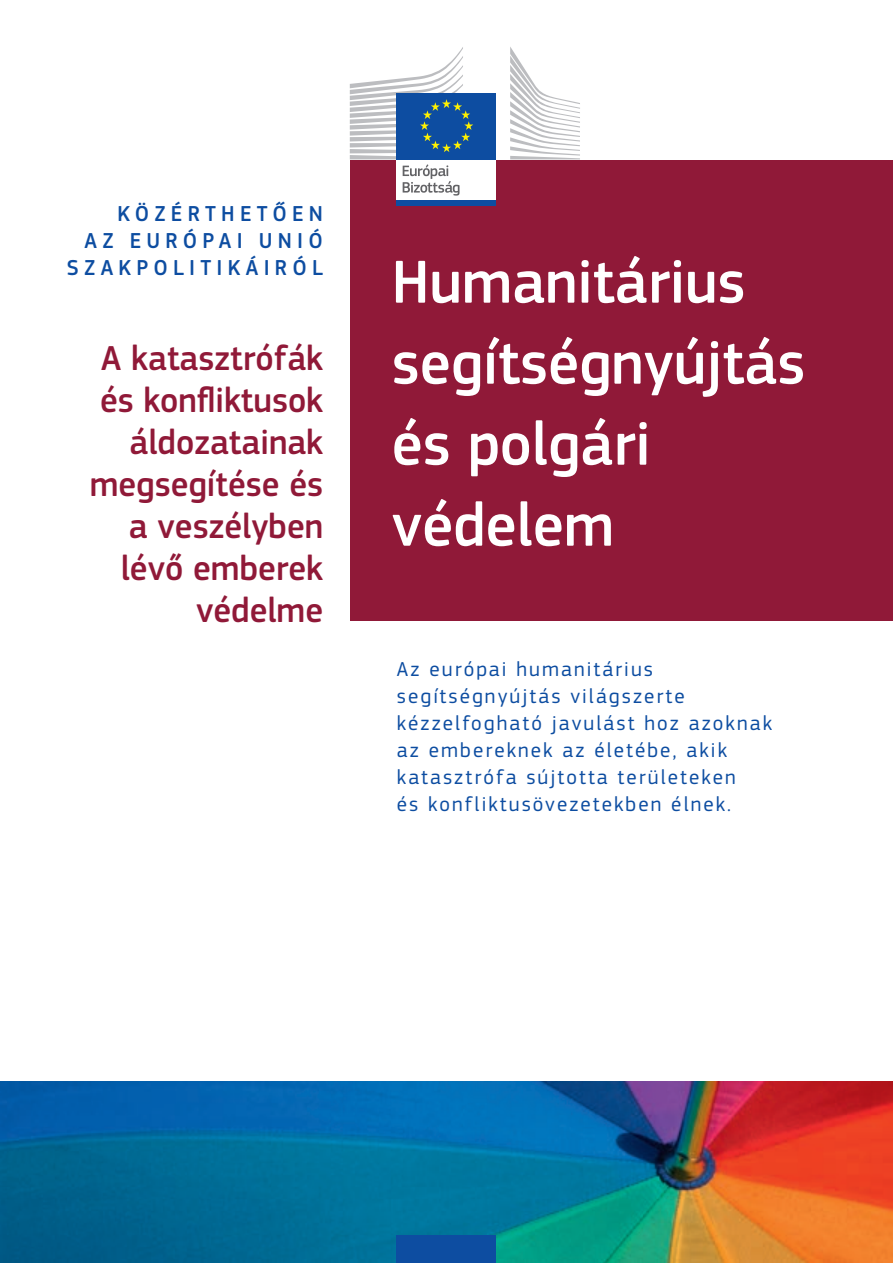
<style>
.page{position:relative;width:893px;height:1263px;background:#fff}
.page>*{position:absolute;margin:0;border:0;box-sizing:border-box;transform-origin:0 0}
.CV_Heading01{font:500 63px/81px "EC Square Sans Pro";color:#fff}
.CV_Heading02{font:500 36px/42px "EC Square Sans Pro";color:#901938;text-align:right}
.CV_Heading04{font:500 22.5px/27px "EC Square Sans Pro";letter-spacing:.24em;color:#0d4da1;text-align:right}
.CV_Heading03{font:21px/27px "EC Square Sans Pro";letter-spacing:.1em;color:#0d4da1}
</style>
<div class="page">
<div style="left:350px;top:160px;width:543px;height:461px;background:#901938"></div>
<img style="left:0;top:1081px;width:893px;height:182px">
<div style="left:397px;top:157px;width:99px;height:45px;background:#fff"></div>
<div style="left:397px;top:93px;width:99px;height:66px;background:#0d4da1"></div>
<div style="left:397px;top:200px;width:99px;height:6px;background:#0d4da1"></div>
<svg style="left:510px;top:47px;width:70px;height:112px"></svg>
<svg style="left:350px;top:47px;width:123px;height:149px"></svg>
<div style="left:397px;top:1236px;width:99px;height:27px;background:#0d4da1"></div>
<p class="CV_Heading04" style="left:67px;top:201px;width:257px">KÖZÉRTHETŐEN<br>AZ EURÓPAI UNIÓ<br>SZAKPOLITIKÁIRÓL</p>
<p class="CV_Heading02" style="left:90px;top:338px;width:235px">A katasztrófák és konfliktusok áldozatainak megsegítése és a veszélyben lévő emberek védelme</p>
<p class="CV_Heading01" style="left:392px;top:243px;width:415px">Humanitárius segítségnyújtás és polgári védelem</p>
<p class="CV_Heading03" style="left:397px;top:655px;width:377px">Az európai humanitárius segítségnyújtás világszerte kézzelfogható javulást hoz azoknak az embereknek az életébe, akik katasztrófa sújtotta területeken<br>és konfliktusövezetekben élnek.</p>
</div>
